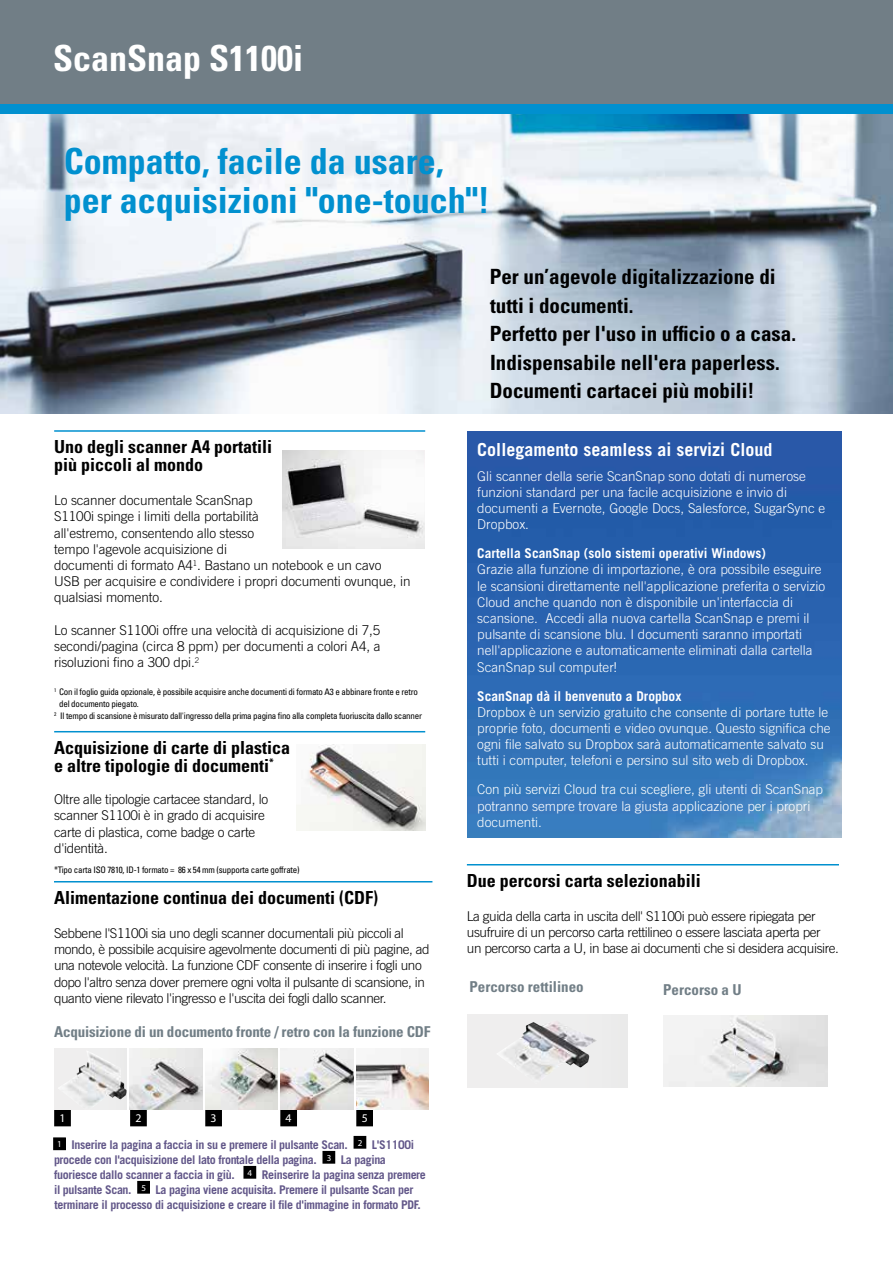
<style>
.page{position:relative;width:893px;height:1263px;background:#fff}
.page>*{position:absolute;margin:0;border:0;box-sizing:border-box;transform-origin:0 0}
.t1{font:700 condensed 36px/39px "Univers";color:#0190cf}
.t2{font:700 condensed 36px "Univers";color:#fff}
.t3{font:700 condensed 21px/28.5px "Univers";color:#000}
.t4{font:700 condensed 18px/18px "Univers";color:#000}
.t5{font:700 18px "Trade Gothic";color:#fff}
.t6{font:700 condensed 15px "Univers";letter-spacing:-.01em;color:#717e86}
.t7{font:300 13.5px/16.2px "Trade Gothic";color:#fff}
.t8{font:300 13.5px/16.2px "Trade Gothic";letter-spacing:-.03em;color:#000}
.t9{font:300 13.5px/16.2px "Trade Gothic";letter-spacing:-.01em;color:#000}
.t10{font:700 13.5px "Trade Gothic";color:#fff}
.t11{font:700 12px/15px "Trade Gothic";letter-spacing:-.03em;color:#625789}
.t12{font:11.85px "Myriad Pro";color:#fff}
.t13{font:condensed 9px "Univers";letter-spacing:-.025em;color:#000}
.s1{font-family:"Myriad Pro";font-weight:400;font-size:9px;color:#fff}
</style>
<div class="page">
<img style="left:0;top:113px;width:893px;height:301px">
<div style="left:0;top:0;width:893px;height:113px;background:#0190cf"></div>
<div style="left:0;top:0;width:893px;height:104px;background:#717e86"></div>
<hr style="left:467px;top:864px;width:372px;height:1px;background:#0190cf">
<hr style="left:54px;top:881px;width:378px;height:1px;background:#0190cf">
<div style="left:54px;top:1138px;width:11px;height:11px;background:#000"></div>
<div style="left:53px;top:1137px;width:13px;height:13px;border:2px solid #000"></div>
<div style="left:354px;top:1137px;width:12px;height:11px;background:#000"></div>
<div style="left:354px;top:1136px;width:12px;height:13px;border:2px solid #000"></div>
<div style="left:323px;top:1152px;width:11px;height:11px;background:#000"></div>
<div style="left:322px;top:1151px;width:13px;height:13px;border:2px solid #000"></div>
<div style="left:244px;top:1167px;width:11px;height:11px;background:#000"></div>
<div style="left:243px;top:1166px;width:13px;height:13px;border:2px solid #000"></div>
<div style="left:138px;top:1182px;width:11px;height:11px;background:#000"></div>
<div style="left:137px;top:1181px;width:13px;height:13px;border:2px solid #000"></div>
<img style="left:283px;top:450px;width:142px;height:99px">
<img style="left:296px;top:744px;width:129px;height:86px">
<hr style="left:54px;top:731px;width:371px;height:1px;background:#0190cf">
<img style="left:468px;top:434px;width:373px;height:404px">
<hr style="left:54px;top:430px;width:371px;height:2px;background:#0190cf">
<div style="left:55px;top:1111px;width:15px;height:14px;background:#000"></div>
<div style="left:54px;top:1110px;width:17px;height:16px;border:2px solid #000"></div>
<div style="left:54px;top:1048px;width:73px;height:61px;background:#efeeee"></div>
<img style="left:59px;top:1051px;width:68px;height:55px">
<div style="left:131px;top:1111px;width:15px;height:14px;background:#000"></div>
<div style="left:130px;top:1110px;width:17px;height:16px;border:2px solid #000"></div>
<img style="left:130px;top:1048px;width:72px;height:61px">
<div style="left:206px;top:1111px;width:15px;height:14px;background:#000"></div>
<div style="left:205px;top:1110px;width:17px;height:16px;border:2px solid #000"></div>
<img style="left:205px;top:1048px;width:73px;height:61px">
<div style="left:281px;top:1111px;width:15px;height:14px;background:#000"></div>
<div style="left:280px;top:1110px;width:17px;height:16px;border:2px solid #000"></div>
<img style="left:281px;top:1048px;width:72px;height:61px">
<div style="left:357px;top:1111px;width:15px;height:14px;background:#000"></div>
<div style="left:356px;top:1110px;width:17px;height:16px;border:2px solid #000"></div>
<img style="left:356px;top:1048px;width:73px;height:61px">
<div style="left:468px;top:1015px;width:159px;height:72px;background:#eee"></div>
<img style="left:497px;top:1022px;width:100px;height:57px">
<img style="left:663px;top:1015px;width:165px;height:72px">
<h1 class="t2" style="left:53px;top:36px;width:251px">ScanSnap S1100i</h1>
<h1 class="t1" style="left:64px;top:141px;width:427px">Compatto, facile da usare, per acquisizioni "one-touch"!</h1>
<h3 class="t4" style="left:54px;top:437px;width:219px">Uno degli scanner A4 portatili più piccoli al mondo</h3>
<p class="t9" style="left:54px;top:492px;width:358px">Lo scanner documentale ScanSnap<br>S1100i spinge i limiti della portabilità<br>all'estremo, consentendo allo stesso<br>tempo l'agevole acquisizione di<br>documenti di formato A4<sup>1</sup>. Bastano un notebook e un cavo USB per acquisire e condividere i propri documenti ovunque, in qualsiasi momento.</p>
<p class="t8" style="left:54px;top:622px;width:328px;text-align:justify">Lo scanner S1100i offre una velocità di acquisizione di 7,5 secondi/pagina (circa 8 ppm) per documenti a colori A4, a risoluzioni fino a 300 dpi.<sup>2</sup></p>
<p class="t13" style="left:54px;top:686px;width:365px"><sup>1</sup> Con il foglio guida opzionale, è possibile acquisire anche documenti di formato A3 e abbinare fronte e retro</p>
<p class="t13" style="left:59px;top:698px;width:81px">del documento piegato.</p>
<p class="t13" style="left:54px;top:710px;width:369px"><sup>2</sup> Il tempo di scansione è misurato dall'ingresso della prima pagina fino alla completa fuoriuscita dallo scanner</p>
<h3 class="t4" style="left:54px;top:738px;width:237px">Acquisizione di carte di plastica e altre tipologie di documenti<sup>*</sup></h3>
<p class="t8" style="left:54px;top:791px;width:215px">Oltre alle tipologie cartacee standard, lo scanner S1100i è in grado di acquisire carte di plastica, come badge o carte d'identità.</p>
<p class="t13" style="left:54px;top:864px;width:247px">*Tipo carta ISO 7810, ID-1 formato = 86 x 54 mm (supporta carte goffrate)</p>
<h3 class="t4" style="left:54px;top:888px;width:326px">Alimentazione continua dei documenti (CDF)</h3>
<p class="t8" style="left:54px;top:925px;width:377px">Sebbene l'S1100i sia uno degli scanner documentali più piccoli al mondo, è possibile acquisire agevolmente documenti di più pagine, ad una notevole velocità. La funzione CDF consente di inserire i fogli uno dopo l'altro senza dover premere ogni volta il pulsante di scansione, in quanto viene rilevato l'ingresso e l'uscita dei fogli dallo scanner.</p>
<p class="t6" style="left:54px;top:1022px;width:378px">Acquisizione di un documento fronte / retro con la funzione CDF</p>
<p class="t12" style="left:59px;top:1111px;width:8px">1</p>
<p class="t12" style="left:135px;top:1111px;width:8px">2</p>
<p class="t12" style="left:211px;top:1111px;width:8px">3</p>
<p class="t12" style="left:285px;top:1111px;width:8px">4</p>
<p class="t12" style="left:362px;top:1111px;width:8px">5</p>
<p class="t11" style="left:54px;top:1137px;width:373px"><span class="s1">1</span> Inserire la pagina a faccia in su e premere il pulsante Scan. <sup>2</sup> L'S1100i procede con l'acquisizione del lato frontale della pagina. <sup>3</sup> La pagina fuoriesce dallo scanner a faccia in giù. <sup>4</sup> Reinserire la pagina senza premere il pulsante Scan. <sup>5</sup> La pagina viene acquisita. Premere il pulsante Scan per terminare il processo di acquisizione e creare il file d'immagine in formato PDF.</p>
<h2 class="t3" style="left:490px;top:262px;width:308px">Per un’agevole digitalizzazione di tutti i documenti.<br>Perfetto per l'uso in ufficio o a casa.<br>Indispensabile nell'era paperless.<br>Documenti cartacei più mobili!</h2>
<h3 class="t5" style="left:477px;top:438px;width:297px">Collegamento seamless ai servizi Cloud</h3>
<p class="t7" style="left:477px;top:468px;width:350px">Gli scanner della serie ScanSnap sono dotati di numerose funzioni standard per una facile acquisizione e invio di documenti a Evernote, Google Docs, Salesforce, SugarSync e Dropbox.</p>
<p class="t10" style="left:477px;top:545px;width:290px">Cartella ScanSnap (solo sistemi operativi Windows)</p>
<p class="t7" style="left:477px;top:561px;width:349px">Grazie alla funzione di importazione, è ora possibile eseguire le scansioni direttamente nell'applicazione preferita o servizio Cloud anche quando non è disponibile un'interfaccia di scansione. Accedi alla nuova cartella ScanSnap e premi il pulsante di scansione blu. I documenti saranno importati nell'applicazione e automaticamente eliminati dalla cartella ScanSnap sul computer!</p>
<p class="t10" style="left:477px;top:687px;width:206px">ScanSnap dà il benvenuto a Dropbox</p>
<p class="t7" style="left:477px;top:704px;width:355px">Dropbox è un servizio gratuito che consente di portare tutte le proprie foto, documenti e video ovunque. Questo significa che ogni file salvato su Dropbox sarà automaticamente salvato su tutti i computer, telefoni e persino sul sito web di Dropbox.</p>
<p class="t7" style="left:477px;top:781px;width:347px">Con più servizi Cloud tra cui scegliere, gli utenti di ScanSnap potranno sempre trovare la giusta applicazione per i propri documenti.</p>
<h3 class="t4" style="left:467px;top:871px;width:235px">Due percorsi carta selezionabili</h3>
<p class="t8" style="left:467px;top:908px;width:374px">La guida della carta in uscita dell' S1100i può essere ripiegata per usufruire di un percorso carta rettilineo o essere lasciata aperta per<br>un percorso carta a U, in base ai documenti che si desidera acquisire.</p>
<p class="t6" style="left:470px;top:978px;width:116px">Percorso rettilineo</p>
<p class="t6" style="left:663px;top:980px;width:80px">Percorso a U</p>
</div>
